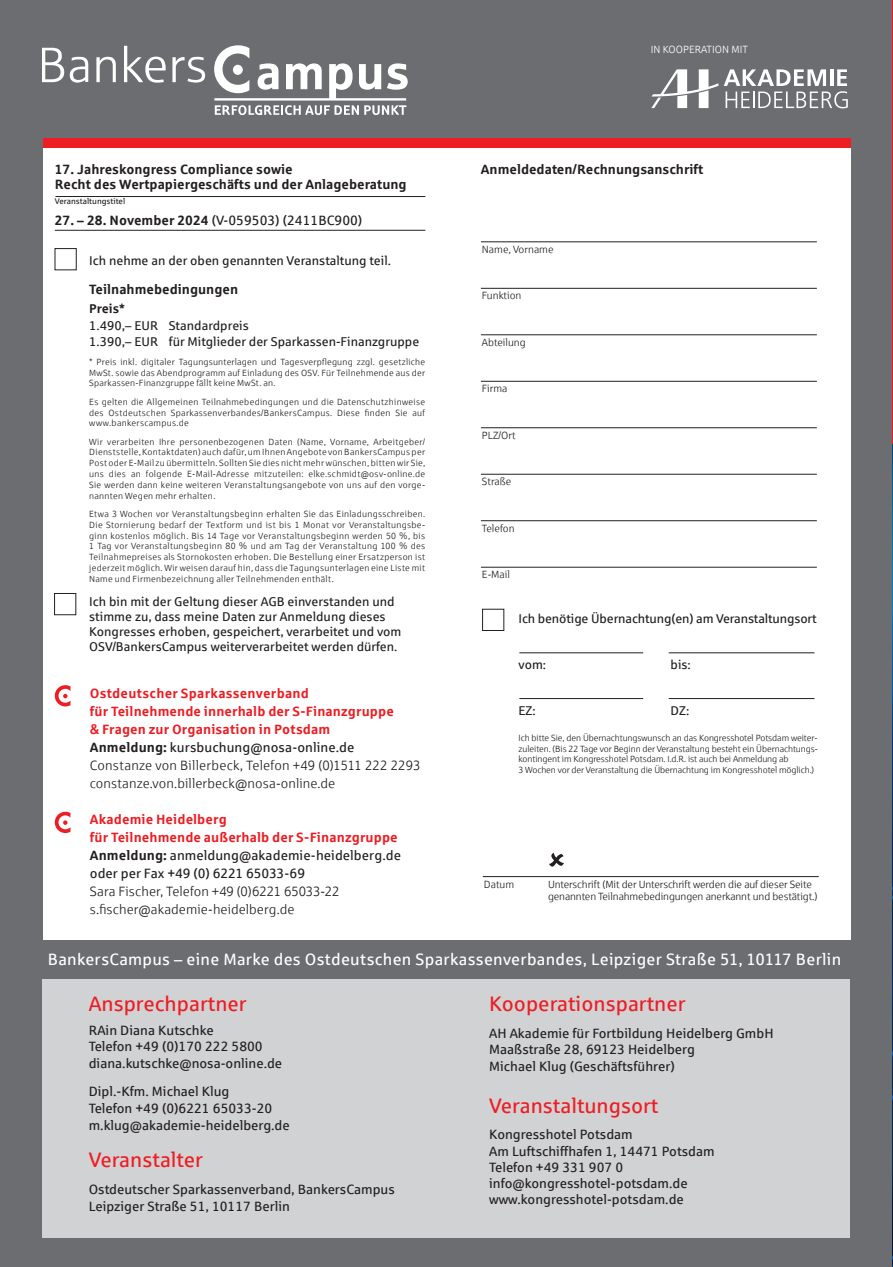
<style>
.page{position:relative;width:893px;height:1267px;background:#fff}
.page>*{position:absolute;margin:0;border:0;box-sizing:border-box;transform-origin:0 0}
.t1{font:21px "Sparkasse Rg";color:#ee1d23}
.t2{font:16.5px "Sparkasse Rg";letter-spacing:.015em;color:#fff}
.t3{font:13.5px/16.2px "Sparkasse Rg";color:#231f20}
.t4{font:13.5px/18px "Sparkasse Lt";letter-spacing:.005em;color:#231f20}
.t5{font:700 13.5px/18px "Sparkasse Rg";letter-spacing:.01em;color:#ee1d23}
.t6{font:700 13.5px/15px "Sparkasse Rg";color:#231f20}
.t7{font:12.75px/15px "Sparkasse Rg";color:#231f20}
.t8{font:700 12.75px "Sparkasse Rg";color:#231f20}
.t9{font:10.5px/12.6px "Sparkasse Lt";letter-spacing:-.01em;color:#231f20}
.t10{font:10.5px "Sparkasse Lt";color:#fff}
.t11{font:9px/10.8px "Sparkasse Lt";letter-spacing:-.01em;color:#231f20;text-align:justify}
.t12{font:8.25px "Sparkasse Rg";color:#231f20}
.s1{font-weight:700}
.s2{color:#231f20}
.s3{font-weight:400;color:#231f20}
.s4{font-weight:700;color:#ee1d23}
</style>
<div class="page">
<img style="left:892px;top:443px;width:1px;height:821px">
<div style="left:0;top:0;width:892px;height:1266px;background:#6c6d70"></div>
<hr style="left:892px;top:0;width:1px;height:443px;background:#ee1d23">
<div style="left:42px;top:979px;width:808px;height:258px;background:#d1d2d4"></div>
<div style="left:43px;top:138px;width:808px;height:801px;background:#fff"></div>
<div style="left:43px;top:138px;width:808px;height:9px;background:#ee1d23"></div>
<hr style="left:55px;top:196px;width:370px;height:1px;background:#231f20">
<hr style="left:55px;top:230px;width:370px;height:1px;background:#231f20">
<div style="left:54px;top:593px;width:22px;height:22px;border:1px solid #231f20"></div>
<hr style="left:483px;top:876px;width:336px;height:1px;background:#231f20">
<svg style="left:549px;top:852px;width:15px;height:14px"></svg>
<hr style="left:519px;top:652px;width:124px;height:1px;background:#231f20">
<hr style="left:669px;top:652px;width:145px;height:1px;background:#231f20">
<hr style="left:519px;top:698px;width:124px;height:1px;background:#231f20">
<hr style="left:669px;top:698px;width:145px;height:1px;background:#231f20">
<hr style="left:481px;top:241px;width:336px;height:1px;background:#231f20">
<hr style="left:481px;top:288px;width:336px;height:1px;background:#231f20">
<hr style="left:481px;top:334px;width:336px;height:1px;background:#231f20">
<hr style="left:481px;top:381px;width:336px;height:1px;background:#231f20">
<hr style="left:481px;top:427px;width:336px;height:1px;background:#231f20">
<hr style="left:481px;top:474px;width:336px;height:1px;background:#231f20">
<hr style="left:481px;top:520px;width:336px;height:1px;background:#231f20">
<hr style="left:481px;top:567px;width:336px;height:1px;background:#231f20">
<svg style="left:55px;top:685px;width:15px;height:21px"></svg>
<svg style="left:55px;top:811px;width:15px;height:22px"></svg>
<svg style="left:724px;top:69px;width:124px;height:39px"></svg>
<svg style="left:651px;top:69px;width:67px;height:39px"></svg>
<svg style="left:42px;top:48px;width:22px;height:34px"></svg>
<svg style="left:70px;top:57px;width:18px;height:26px"></svg>
<svg style="left:96px;top:57px;width:20px;height:25px"></svg>
<svg style="left:124px;top:46px;width:42px;height:37px"></svg>
<svg style="left:172px;top:57px;width:33px;height:26px"></svg>
<svg style="left:258px;top:63px;width:20px;height:27px"></svg>
<svg style="left:286px;top:63px;width:36px;height:26px"></svg>
<svg style="left:329px;top:63px;width:24px;height:35px"></svg>
<svg style="left:359px;top:64px;width:22px;height:26px"></svg>
<svg style="left:387px;top:63px;width:21px;height:27px"></svg>
<svg style="left:214px;top:45px;width:35px;height:48px"></svg>
<svg style="left:215px;top:105px;width:191px;height:10px"></svg>
<hr style="left:214px;top:98px;width:192px;height:2px;background:#fff">
<h3 class="t6" style="left:55px;top:161px;width:353px">17. Jahreskongress Compliance sowie<br>Recht des Wertpapiergeschäfts und der Anlageberatung</h3>
<h3 class="t3" style="left:55px;top:212px;width:309px"><span class="s1">27. – 28. November 2024</span> (V-059503) (2411BC900)</h3>
<p class="t12" style="left:55px;top:196px;width:72px">Veranstaltungstitel</p>
<h3 class="t7" style="left:89px;top:253px;width:303px">Ich nehme an der oben genannten Veranstaltung teil.</h3>
<h3 class="t6" style="left:89px;top:281px;width:150px">Teilnahmebedingungen</h3>
<h3 class="t8" style="left:89px;top:301px;width:37px">Preis*</h3>
<h3 class="t7" style="left:89px;top:317px;width:332px;line-height:16.5px">1.490,– EUR Standardpreis<br>1.390,– EUR für Mitglieder der Sparkassen-Finanzgruppe</h3>
<p class="t11" style="left:89px;top:356px;width:337px">* Preis inkl. digitaler Tagungsunterlagen und Tagesverpflegung zzgl. gesetzliche MwSt. sowie das Abendprogramm auf Einladung des OSV. Für Teilnehmende aus der Sparkassen-Finanzgruppe fällt keine MwSt. an.</p>
<p class="t11" style="left:89px;top:396px;width:337px">Es gelten die Allgemeinen Teilnahmebedingungen und die Datenschutzhinweise des Ostdeutschen Sparkassenverbandes/BankersCampus. Diese finden Sie auf www.bankerscampus.de</p>
<p class="t11" style="left:89px;top:436px;width:337px">Wir verarbeiten Ihre personenbezogenen Daten (Name, Vorname, Arbeitgeber/ Dienststelle, Kontaktdaten) auch dafür, um Ihnen Angebote von BankersCampus per Post oder E-Mail zu übermitteln. Sollten Sie dies nicht mehr wünschen, bitten wir Sie, uns dies an folgende E-Mail-Adresse mitzuteilen: elke.schmidt@osv-online.de Sie werden dann keine weiteren Veranstaltungsangebote von uns auf den vorge&shy;nannten Wegen mehr erhalten.</p>
<p class="t11" style="left:89px;top:508px;width:337px">Etwa 3 Wochen vor Veranstaltungsbeginn erhalten Sie das Einladungsschreiben.<br>Die Stornierung bedarf der Textform und ist bis 1 Monat vor Veranstaltungsbe&shy;ginn kostenlos möglich. Bis 14 Tage vor Veranstaltungsbeginn werden 50 %, bis 1 Tag vor Veranstaltungsbeginn 80 % und am Tag der Veranstaltung 100 % des Teilnahmepreises als Stornokosten erhoben. Die Bestellung einer Ersatzperson ist jederzeit möglich. Wir weisen darauf hin, dass die Tagungsunterlagen eine Liste mit Name und Firmenbezeichnung aller Teilnehmenden enthält.</p>
<h3 class="t7" style="left:89px;top:593px;width:314px">Ich bin mit der Geltung dieser AGB einverstanden und stimme zu, dass meine Daten zur Anmeldung dieses Kongresses erhoben, gespeichert, verarbeitet und vom OSV/BankersCampus weiterverarbeitet werden dürfen.</h3>
<h3 class="t5" style="left:90px;top:683px;width:306px">Ostdeutscher Sparkassenverband<br>für Teilnehmende innerhalb der S-Finanzgruppe &amp; Fragen zur Organisation in Potsdam <span class="s2">Anmeldung:</span> <span class="s3">kursbuchung@nosa-online.de</span></h3>
<h3 class="t4" style="left:90px;top:756px;width:332px">Constanze von Billerbeck, Telefon +49 (0)1511 222 2293 constanze.von.billerbeck@nosa-online.de</h3>
<h3 class="t3" style="left:90px;top:810px;width:313px;line-height:18px"><span class="s4">Akademie Heidelberg<br>für Teilnehmende außerhalb der S-Finanzgruppe </span><span class="s1">Anmeldung:</span> anmeldung@akademie-heidelberg.de oder per Fax +49 (0) 6221 65033-69</h3>
<h3 class="t4" style="left:90px;top:882px;width:251px">Sara Fischer, Telefon +49 (0)6221 65033-22 s.fischer@akademie-heidelberg.de</h3>
<p class="t10" style="left:651px;top:43px;width:99px">IN KOOPERATION MIT</p>
<h3 class="t6" style="left:481px;top:162px;width:224px">Anmeldedaten/Rechnungsanschrift</h3>
<p class="t9" style="left:482px;top:243px;width:73px">Name, Vorname</p>
<p class="t9" style="left:482px;top:289px;width:41px">Funktion</p>
<p class="t9" style="left:482px;top:336px;width:45px">Abteilung</p>
<p class="t9" style="left:482px;top:382px;width:27px">Firma</p>
<p class="t9" style="left:482px;top:429px;width:35px">PLZ/Ort</p>
<p class="t9" style="left:482px;top:475px;width:31px">Straße</p>
<p class="t9" style="left:482px;top:522px;width:34px">Telefon</p>
<p class="t9" style="left:482px;top:568px;width:30px">E-Mail</p>
<h3 class="t7" style="left:518px;top:610px;width:300px">Ich benötige Übernachtung(en) am Veranstaltungsort</h3>
<h3 class="t7" style="left:518px;top:656px;width:29px">vom:</h3>
<h3 class="t7" style="left:670px;top:656px;width:22px">bis:</h3>
<h3 class="t7" style="left:518px;top:702px;width:19px">EZ:</h3>
<h3 class="t7" style="left:670px;top:702px;width:20px">DZ:</h3>
<p class="t11" style="left:518px;top:732px;width:301px;text-align:left">Ich bitte Sie, den Übernachtungswunsch an das Kongresshotel Potsdam weiter&shy;zuleiten. (Bis 22 Tage vor Beginn der Veranstaltung besteht ein Übernachtungs&shy;kontingent im Kongresshotel Potsdam. I.d.R. ist auch bei Anmeldung ab<br>3 Wochen vor der Veranstaltung die Übernachtung im Kongresshotel möglich.)</p>
<p class="t9" style="left:484px;top:877px;width:32px">Datum</p>
<p class="t9" style="left:548px;top:877px;width:271px">Unterschrift (Mit der Unterschrift werden die auf dieser Seite genannten Teilnahmebedingungen anerkannt und bestätigt.)</p>
<h2 class="t2" style="left:48px;top:949px;width:795px">BankersCampus – eine Marke des Ostdeutschen Sparkassenverbandes, Leipziger Straße 51, 10117 Berlin</h2>
<h1 class="t1" style="left:89px;top:990px;width:159px">Ansprechpartner</h1>
<h3 class="t3" style="left:89px;top:1022px;width:195px">RAin Diana Kutschke<br>Telefon +49 (0)170 222 5800 diana.kutschke@nosa-online.de</h3>
<h3 class="t3" style="left:89px;top:1082px;width:202px;line-height:17.1px">Dipl.-Kfm. Michael Klug<br>Telefon +49 (0)6221 65033-20 m.klug@akademie-heidelberg.de</h3>
<h1 class="t1" style="left:89px;top:1146px;width:116px">Veranstalter</h1>
<h3 class="t3" style="left:89px;top:1180px;width:308px;line-height:17.1px">Ostdeutscher Sparkassenverband, BankersCampus<br>Leipziger Straße 51, 10117 Berlin</h3>
<h1 class="t1" style="left:489px;top:990px;width:198px">Kooperationspartner</h1>
<h3 class="t3" style="left:489px;top:1025px;width:286px">AH Akademie für Fortbildung Heidelberg GmbH<br>Maaßstraße 28, 69123 Heidelberg<br>Michael Klug (Geschäftsführer)</h3>
<h1 class="t1" style="left:489px;top:1092px;width:171px">Veranstaltungsort</h1>
<h3 class="t3" style="left:489px;top:1126px;width:227px">Kongresshotel Potsdam<br>Am Luftschiffhafen 1, 14471 Potsdam<br>Telefon +49 331 907 0 info@kongresshotel-potsdam.de www.kongresshotel-potsdam.de</h3>
</div>
